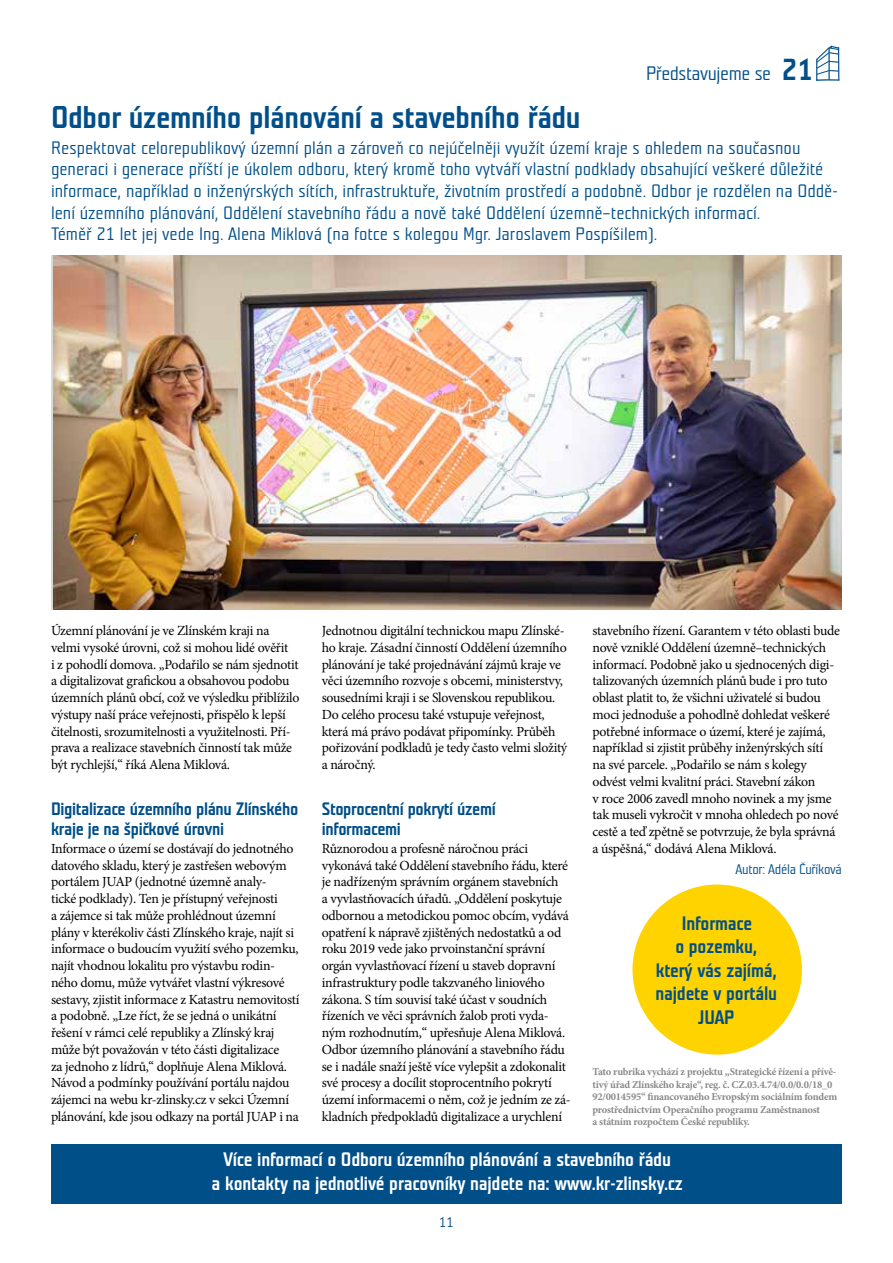
<style>
.page{position:relative;width:893px;height:1263px;background:#fff}
.page>*{position:absolute;margin:0;border:0;box-sizing:border-box;transform-origin:0 0}
.t1{font:700 31.5px "Teuton Mager";letter-spacing:-.01em;color:#004f8a}
.t2{font:700 19.5px/24px "Teuton Mager";letter-spacing:-.01em;color:#fff;text-align:center}
.t3{font:700 19.5px/23.4px "Teuton Mager";letter-spacing:-.01em;color:#004f89;text-align:center}
.t4{font:19.5px "Teuton Mager";letter-spacing:-.02em;color:#004f8a}
.t5{font:18px/21.6px "Teuton Mager";color:#004f8a}
.t6{font:700 18px/19.5px "Teuton Mager";letter-spacing:-.02em;color:#004f89}
.t7{font:13.95px/16.8px "Minion Pro";letter-spacing:-.02em;color:#000}
.t8{font:13.95px "Teuton Mager";letter-spacing:-.02em;color:#004f89}
.t9{font:13.95px "Teuton Mager";color:#004f8a}
.t10{font:700 10.5px/12.6px "Minion Pro";letter-spacing:-.02em;color:#878988}
.s1{font-family:"Teuton Fett";font-size:30.3px;color:#004f89}
</style>
<div class="page">
<svg style="left:816px;top:45px;width:24px;height:36px"></svg>
<img style="left:53px;top:255px;width:789px;height:354px">
<div style="left:51px;top:1144px;width:791px;height:59px;background:#004f89"></div>
<div style="left:632px;top:884px;width:170px;height:170px;background:#ffd300;border-radius:50%"></div>
<h2 class="t4" style="left:646px;top:63px;width:169px">Představujeme se <span class="s1">21</span></h2>
<h1 class="t1" style="left:51px;top:102px;width:531px">Odbor územního plánování a stavebního řádu</h1>
<p class="t5" style="left:51px;top:137px;width:788px">Respektovat celorepublikový územní plán a zároveň co nejúčelněji využít území kraje s ohledem na současnou generaci i generace příští je úkolem odboru, který kromě toho vytváří vlastní podklady obsahující veškeré důležité informace, například o inženýrských sítích, infrastruktuře, životním prostředí a podobně. Odbor je rozdělen na Oddě&shy;lení územního plánování, Oddělení stavebního řádu a nově také Oddělení územně–technických informací.<br>Téměř 21 let jej vede Ing. Alena Miklová (na fotce s kolegou Mgr. Jaroslavem Pospíšilem).</p>
<p class="t7" style="left:51px;top:622px;width:250px">Územní plánování je ve Zlínském kraji na velmi vysoké úrovni, což si mohou lidé ověřit<br>i z pohodlí domova. „Podařilo se nám sjednotit a digitalizovat grafickou a obsahovou podobu územních plánů obcí, což ve výsledku přiblížilo výstupy naší práce veřejnosti, přispělo k lepší čitelnosti, srozumitelnosti a využitelnosti. Pří&shy;prava a realizace stavebních činností tak může být rychlejší,“ říká Alena Miklová.</p>
<p class="t6" style="left:51px;top:800px;width:249px">Digitalizace územního plánu Zlínského kraje je na špičkové úrovni</p>
<p class="t7" style="left:51px;top:840px;width:250px">Informace o území se dostávají do jednotného datového skladu, který je zastřešen webovým portálem JUAP (jednotné územně analy-<br>tické podklady). Ten je přístupný veřejnosti<br>a zájemce si tak může prohlédnout územní plány v kterékoliv části Zlínského kraje, najít si informace o budoucím využití svého pozemku, najít vhodnou lokalitu pro výstavbu rodin&shy;ného domu, může vytvářet vlastní výkresové sestavy, zjistit informace z Katastru nemovitostí a podobně. „Lze říct, že se jedná o unikátní řešení v rámci celé republiky a Zlínský kraj může být považován v této části digitalizace<br>za jednoho z lídrů,“ doplňuje Alena Miklová.<br>Návod a podmínky používání portálu najdou zájemci na webu kr-zlinsky.cz v sekci Územní plánování, kde jsou odkazy na portál JUAP i na</p>
<p class="t7" style="left:322px;top:622px;width:247px">Jednotnou digitální technickou mapu Zlínské&shy;ho kraje. Zásadní činností Oddělení územního plánování je také projednávání zájmů kraje ve věci územního rozvoje s obcemi, ministerstvy, sousedními kraji i se Slovenskou republikou.<br>Do celého procesu také vstupuje veřejnost, která má právo podávat připomínky. Průběh pořizování podkladů je tedy často velmi složitý a náročný.</p>
<p class="t6" style="left:322px;top:800px;width:175px">Stoprocentní pokrytí území informacemi</p>
<p class="t7" style="left:322px;top:840px;width:251px">Různorodou a profesně náročnou práci vykonává také Oddělení stavebního řádu, které je nadřízeným správním orgánem stavebních<br>a vyvlastňovacích úřadů. „Oddělení poskytuje odbornou a metodickou pomoc obcím, vydává opatření k nápravě zjištěných nedostatků a od roku 2019 vede jako prvoinstanční správní orgán vyvlastňovací řízení u staveb dopravní infrastruktury podle takzvaného liniového zákona. S tím souvisí také účast v soudních řízeních ve věci správních žalob proti vyda&shy;ným rozhodnutím,“ upřesňuje Alena Miklová.<br>Odbor územního plánování a stavebního řádu se i nadále snaží ještě více vylepšit a zdokonalit své procesy a docílit stoprocentního pokrytí území informacemi o něm, což je jedním ze zá&shy;kladních předpokladů digitalizace a urychlení</p>
<p class="t7" style="left:592px;top:622px;width:249px">stavebního řízení. Garantem v této oblasti bude nově vzniklé Oddělení územně–technických informací. Podobně jako u sjednocených digi&shy;talizovaných územních plánů bude i pro tuto oblast platit to, že všichni uživatelé si budou moci jednoduše a pohodlně dohledat veškeré potřebné informace o území, které je zajímá, například si zjistit průběhy inženýrských sítí<br>na své parcele. „Podařilo se nám s kolegy odvést velmi kvalitní práci. Stavební zákon<br>v roce 2006 zavedl mnoho novinek a my jsme tak museli vykročit v mnoha ohledech po nové cestě a teď zpětně se potvrzuje, že byla správná a úspěšná,“ dodává Alena Miklová.</p>
<p class="t8" style="left:736px;top:862px;width:108px">Autor: Adéla Čuříková</p>
<h2 class="t3" style="left:655px;top:912px;width:123px">Informace<br>o pozemku, který vás zajímá, najdete v portálu<br>JUAP</h2>
<p class="t10" style="left:592px;top:1065px;width:246px">Tato rubrika vychází z projektu „Strategické řízení a přívě&shy;tivý úřad Zlínského kraje“, reg. č. CZ.03.4.74/0.0/0.0/18_0<br>92/0014595“ financovaného Evropským sociálním fondem prostřednictvím Operačního programu Zaměstnanost<br>a státním rozpočtem České republiky.</p>
<h2 class="t2" style="left:212px;top:1148px;width:473px">Více informací o Odboru územního plánování a stavebního řádu<br>a kontakty na jednotlivé pracovníky najdete na: www.kr-zlinsky.cz</h2>
<p class="t9" style="left:439px;top:1215px;width:16px">11</p>
</div>
